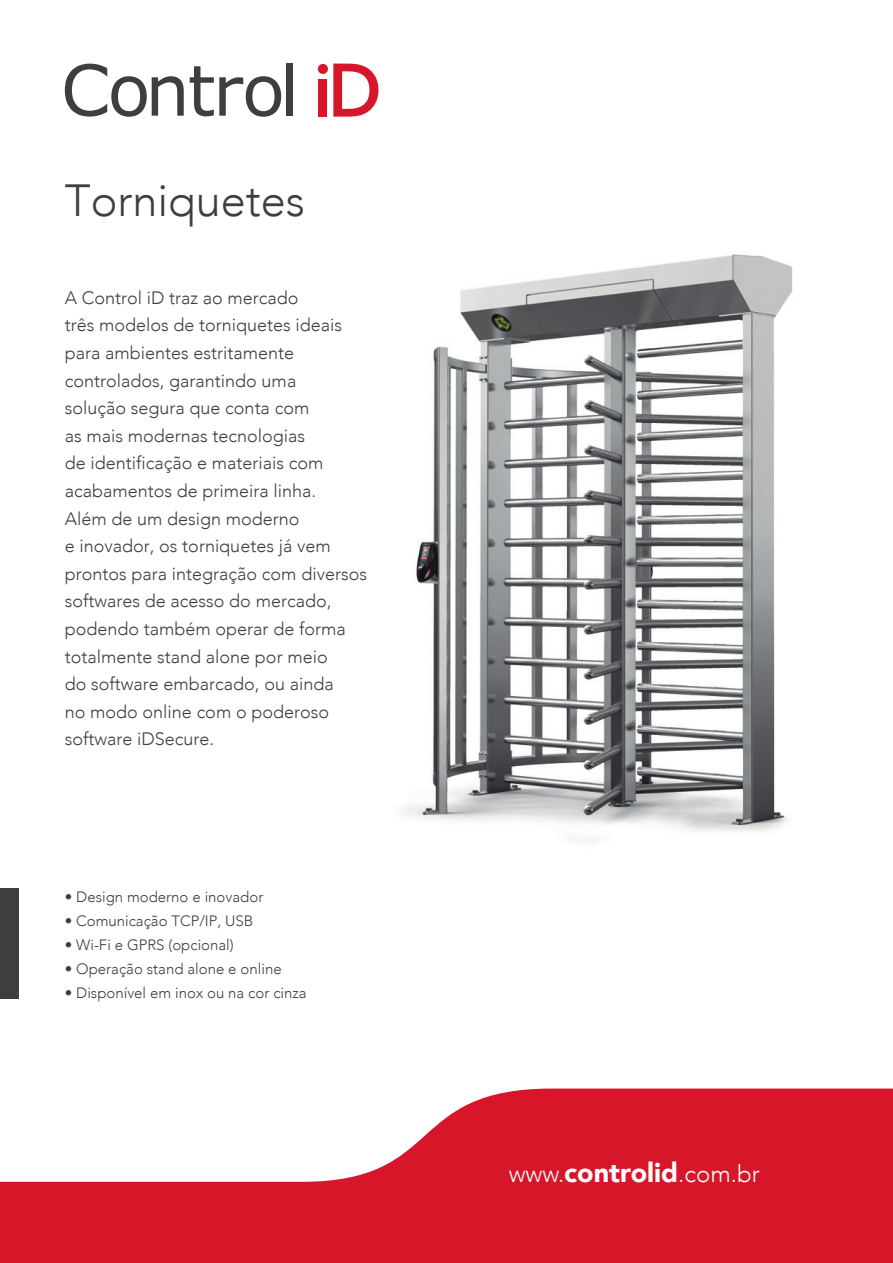
<style>
.page{position:relative;width:893px;height:1263px;background:#fff}
.page>*{position:absolute;margin:0;border:0;box-sizing:border-box;transform-origin:0 0}
.t1{font:300 45px "Avenir";color:#3e3e3f}
.t2{font:300 24px "Avenir";color:#fff}
.t3{font:300 18px/27.6px "Avenir";color:#3e3e3f}
.t4{font:300 15px "Avenir";color:#3e3e3f}
.s1{font-weight:900;font-size:27px}
</style>
<div class="page">
<img style="left:403px;top:254px;width:390px;height:589px">
<svg style="left:0;top:1088px;width:893px;height:175px;fill:#d71729"></svg>
<div style="left:0;top:888px;width:19px;height:111px;background:#3e3e3f"></div>
<svg style="left:65px;top:64px;width:119px;height:53px"></svg>
<svg style="left:190px;top:66px;width:91px;height:51px"></svg>
<div style="left:286px;top:64px;width:7px;height:52px;background:#3e3e3f"></div>
<svg style="left:333px;top:64px;width:45px;height:53px"></svg>
<div style="left:319px;top:79px;width:8px;height:38px;background:#d71729"></div>
<div style="left:318px;top:64px;width:10px;height:10px;background:#d71729;border-radius:50%"></div>
<p class="t1" style="left:65px;top:174px;width:242px">Torniquetes</p>
<p class="t3" style="left:65px;top:284px;width:304px">A Control iD traz ao mercado<br>três modelos de torniquetes ideais para ambientes estritamente controlados, garantindo uma<br>solução segura que conta com<br>as mais modernas tecnologias<br>de identificação e materiais com acabamentos de primeira linha.<br>Além de um design moderno<br>e inovador, os torniquetes já vem prontos para integração com diversos softwares de acesso do mercado, podendo também operar de forma totalmente stand alone por meio<br>do software embarcado, ou ainda<br>no modo online com o poderoso software iDSecure.</p>
<p class="t4" style="left:65px;top:888px;width:200px">• Design moderno e inovador</p>
<p class="t4" style="left:65px;top:912px;width:190px">• Comunicação TCP/IP, USB</p>
<p class="t4" style="left:65px;top:960px;width:218px">• Operação stand alone e online</p>
<p class="t4" style="left:65px;top:984px;width:243px">• Disponível em inox ou na cor cinza</p>
<p class="t4" style="left:65px;top:936px;width:170px">• Wi-Fi e GPRS (opcional)</p>
<p class="t2" style="left:509px;top:1159px;width:252px">www.<span class="s1">controlid</span>.com.br</p>
</div>
